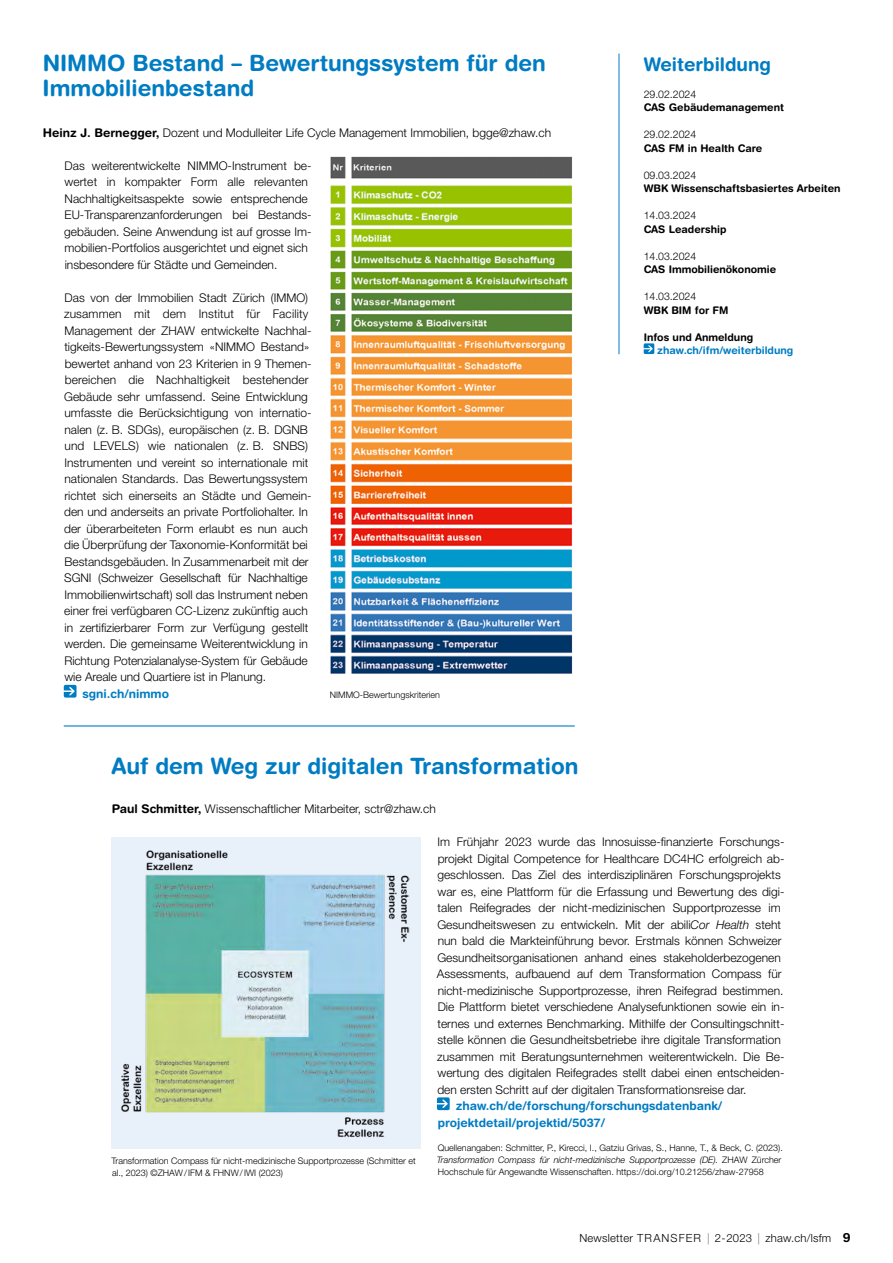
<style>
.page{position:relative;width:893px;height:1263px;background:#fff}
.page>*{position:absolute;margin:0;border:0;box-sizing:border-box;transform-origin:0 0}
.t1{font:700 22.5px/25.5px "Helvetica Rounded LT Std";color:#007cc3}
.t2{font:700 18.75px "Helvetica Rounded LT Std";color:#007cc3}
.t3{font:300 12px/16.5px "Helvetica Neue LT Std";color:#000}
.t4{font:700 12px/16.5px "Helvetica Rounded LT Std";color:#007cc3}
.t5{font:300 11.25px "Helvetica Neue LT Std";letter-spacing:.02em;color:#000}
.t6{font:700 10.5px "Helvetica Rounded LT Std";color:#000}
.t7{font:300 10.5px "Helvetica Neue LT Std";color:#000}
.t8{font:700 10.5px "Helvetica Rounded LT Std";color:#007cc3}
.t9{font:300 9px/12px "Helvetica Neue LT Std";color:#000}
.s1{font-family:"Helvetica Rounded LT Std";font-weight:700}
.s2{font-style:italic}
.s3{font-family:"Helvetica Rounded LT Std";font-weight:700;font-size:12.75px}
</style>
<div class="page">
<div style="left:111px;top:837px;width:309px;height:312px;background:#e8f0f9"></div>
<svg style="left:644px;top:343px;width:10px;height:11px"></svg>
<hr style="left:619px;top:54px;width:1px;height:300px;background:#007cc3">
<hr style="left:64px;top:725px;width:511px;height:1px;background:#007cc3">
<svg style="left:64px;top:685px;width:13px;height:12px"></svg>
<img style="left:330px;top:156px;width:243px;height:518px">
<svg style="left:437px;top:1097px;width:13px;height:13px"></svg>
<img style="left:121px;top:850px;width:288px;height:287px">
<h1 class="t1" style="left:43px;top:49px;width:505px">NIMMO Bestand – Bewertungssystem für den<br>Immobilienbestand</h1>
<p class="t3" style="left:43px;top:124px;width:510px"><span class="s1">Heinz J. Bernegger,</span> Dozent und Modulleiter Life Cycle Management Immobilien, bgge@zhaw.ch</p>
<p class="t3" style="left:64px;top:157px;width:249px">Das weiterentwickelte NIMMO-Instrument be&shy;wertet in kompakter Form alle relevanten Nachhaltigkeitsaspekte sowie entsprechende EU-Transparenzanforderungen bei Bestands&shy;gebäuden. Seine Anwendung ist auf grosse Im&shy;mobilien-Portfolios ausgerichtet und eignet sich insbesondere für Städte und Gemeinden.</p>
<p class="t3" style="left:64px;top:289px;width:249px">Das von der Immobilien Stadt Zürich (IMMO) zusammen mit dem Institut für Facility Management der ZHAW entwickelte Nachhal&shy;tigkeits-Bewertungssystem «NIMMO Bestand» bewertet anhand von 23 Kriterien in 9 Themen&shy;bereichen die Nachhaltigkeit bestehender Gebäude sehr umfassend. Seine Entwicklung umfasste die Berücksichtigung von internatio&shy;nalen (z. B. SDGs), europäischen (z. B. DGNB und LEVELS) wie nationalen (z. B. SNBS)<br>Instrumenten und vereint so internationale mit nationalen Standards. Das Bewertungssystem richtet sich einerseits an Städte und Gemein&shy;den und anderseits an private Portfoliohalter. In der überarbeiteten Form erlaubt es nun auch die Überprüfung der Taxonomie-Konformität bei Bestandsgebäuden. In Zusammenarbeit mit der SGNI (Schweizer Gesellschaft für Nachhaltige Immobilienwirtschaft) soll das Instrument neben einer frei verfügbaren CC-Lizenz zukünftig auch in zertifizierbarer Form zur Verfügung gestellt werden. Die gemeinsame Weiterentwicklung in Richtung Potenzialanalyse-System für Gebäude wie Areale und Quartiere ist in Planung.</p>
<p class="t4" style="left:83px;top:685px;width:88px">sgni.ch/nimmo</p>
<p class="t9" style="left:330px;top:688px;width:112px">NIMMO-Bewertungskriterien</p>
<h2 class="t2" style="left:644px;top:52px;width:129px">Weiterbildung</h2>
<p class="t7" style="left:644px;top:87px;width:54px">29.02.2024</p>
<p class="t6" style="left:644px;top:101px;width:142px">CAS Gebäudemanagement</p>
<p class="t7" style="left:644px;top:128px;width:54px">29.02.2024</p>
<p class="t6" style="left:644px;top:141px;width:120px">CAS FM in Health Care</p>
<p class="t7" style="left:644px;top:168px;width:54px">09.03.2024</p>
<p class="t6" style="left:644px;top:182px;width:199px">WBK Wissenschaftsbasiertes Arbeiten</p>
<p class="t7" style="left:644px;top:209px;width:54px">14.03.2024</p>
<p class="t6" style="left:644px;top:222px;width:84px">CAS Leadership</p>
<p class="t7" style="left:644px;top:249px;width:54px">14.03.2024</p>
<p class="t6" style="left:644px;top:263px;width:134px">CAS Immobilienökonomie</p>
<p class="t7" style="left:644px;top:290px;width:54px">14.03.2024</p>
<p class="t6" style="left:644px;top:303px;width:86px">WBK BIM for FM</p>
<p class="t6" style="left:644px;top:330px;width:111px">Infos und Anmeldung</p>
<p class="t8" style="left:657px;top:344px;width:138px">zhaw.ch/ifm/weiterbildung</p>
<h1 class="t1" style="left:111px;top:753px;width:469px">Auf dem Weg zur digitalen Transformation</h1>
<p class="t3" style="left:112px;top:800px;width:326px"><span class="s1">Paul Schmitter,</span> Wissenschaftlicher Mitarbeiter, sctr@zhaw.ch</p>
<p class="t3" style="left:437px;top:833px;width:349px">Im Frühjahr 2023 wurde das Innosuisse-finanzierte Forschungs&shy;projekt Digital Competence for Healthcare DC4HC erfolgreich ab&shy;geschlossen. Das Ziel des interdisziplinären Forschungsprojekts war es, eine Plattform für die Erfassung und Bewertung des digi&shy;talen Reifegrades der nicht-medizinischen Supportprozesse im Gesundheitswesen zu entwickeln. Mit der abili<span class="s2">Cor Health</span> steht nun bald die Markteinführung bevor. Erstmals können Schweizer Gesundheitsorganisationen anhand eines stakeholderbezogenen Assessments, aufbauend auf dem Transformation Compass für nicht-medizinische Supportprozesse, ihren Reifegrad bestimmen.<br>Die Plattform bietet verschiedene Analysefunktionen sowie ein in&shy;ternes und externes Benchmarking. Mithilfe der Consultingschnitt&shy;stelle können die Gesundheitsbetriebe ihre digitale Transformation zusammen mit Beratungsunternehmen weiterentwickeln. Die Be&shy;wertung des digitalen Reifegrades stellt dabei einen entscheiden&shy;den ersten Schritt auf der digitalen Transformationsreise dar.</p>
<p class="t4" style="left:438px;top:1097px;width:286px;text-indent:18px">zhaw.ch/de/forschung/forschungsdatenbank/ projektdetail/projektid/5037/</p>
<p class="t9" style="left:437px;top:1141px;width:348px">Quellenangaben: Schmitter, P., Kirecci, I., Gatziu Grivas, S., Hanne, T., &amp; Beck, C. (2023).<br><span class="s2">Transformation Compass für nicht-medizinische Supportprozesse (DE).</span> ZHAW Zürcher<br>Hochschule für Angewandte Wissenschaften. https://doi.org/10.21256/zhaw-27958</p>
<p class="t9" style="left:111px;top:1155px;width:306px">Transformation Compass für nicht-medizinische Supportprozesse (Schmitter et al., 2023) ©ZHAW/IFM &amp; FHNW/IWI (2023)</p>
<p class="t5" style="left:579px;top:1231px;width:272px">Newsletter TRANSFER | 2-2023 | zhaw.ch/lsfm <span class="s3">9</span></p>
</div>
